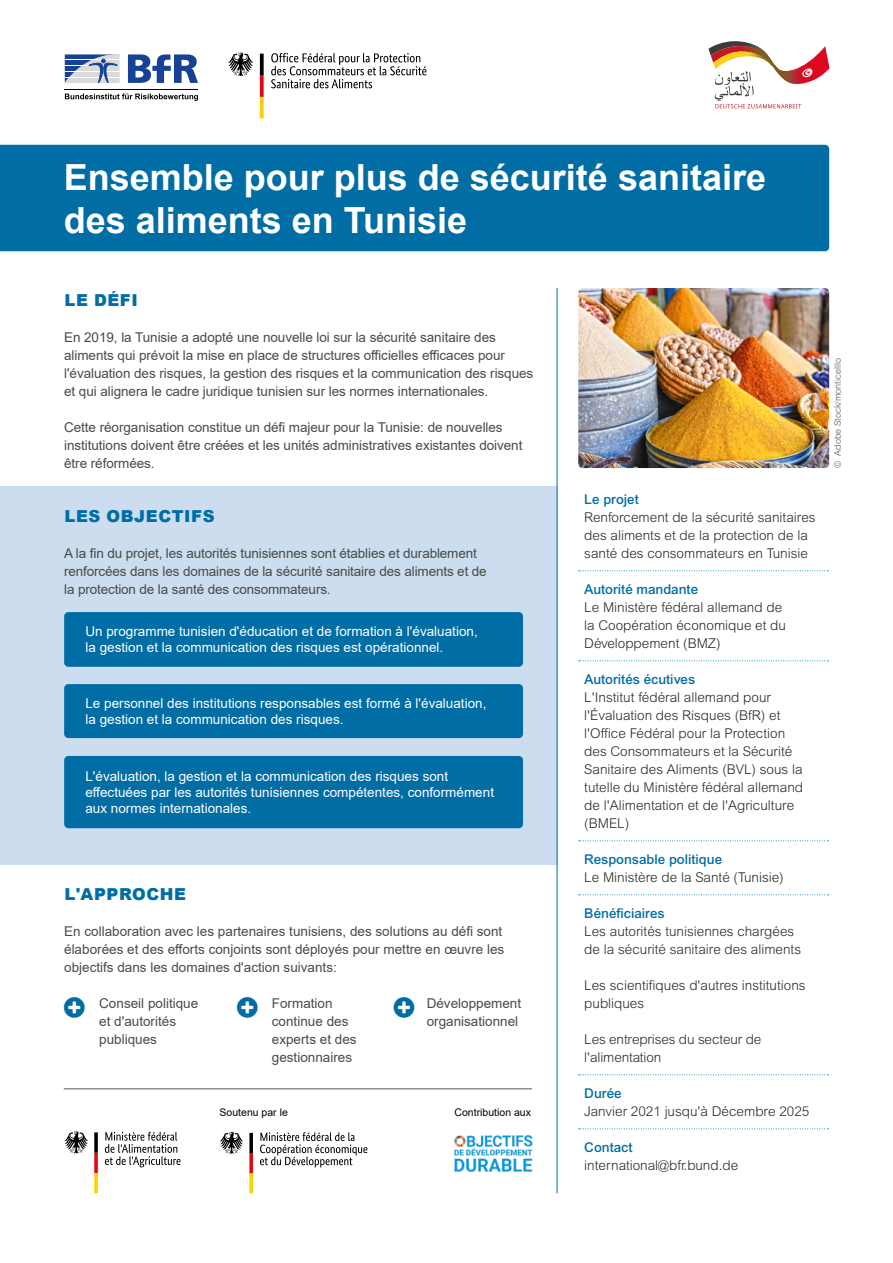
<style>
.page{position:relative;width:893px;height:1263px;background:#fff}
.page>*{position:absolute;margin:0;border:0;box-sizing:border-box;transform-origin:0 0}
.t1{font:700 36px/43.2px "Arial";color:#fff}
.t2{font:900 16.5px "Arial";letter-spacing:.035em;color:#006da5}
.t3{font:13.5px/18px "Arial";letter-spacing:-.005em;color:#4a4a49}
.t4{font:300 13.5px/18px "Arial MT Pro";color:#282827}
.t5{font:13.5px/16.2px "Arial";color:#fff}
.t6{font:500 13.5px "Arial MT Pro";color:#006da5}
.t7{font:10.5px "Arial";color:#000}
.t8{font:300 9px "Arial MT Pro";color:#575756}
</style>
<div class="page">
<div style="left:0;top:486px;width:557px;height:378px;background:#cbddee"></div>
<img style="left:454px;top:1134px;width:79px;height:39px">
<hr style="left:64px;top:1088px;width:468px;height:1px;background:#575756">
<svg style="left:65px;top:93px;width:133px;height:8px"></svg>
<svg style="left:65px;top:54px;width:55px;height:29px;background:#9aa9c6"></svg>
<svg style="left:128px;top:54px;width:70px;height:29px"></svg>
<hr style="left:65px;top:89px;width:133px;height:1px;background:#000">
<div style="left:64px;top:684px;width:459px;height:54px;background:#006da5;border-radius:4px"></div>
<div style="left:64px;top:756px;width:459px;height:72px;background:#006da5;border-radius:4px"></div>
<div style="left:64px;top:612px;width:459px;height:55px;background:#006da5;border-radius:4px"></div>
<svg style="left:579px;top:570px;width:249px;height:1px"></svg>
<svg style="left:579px;top:660px;width:249px;height:1px"></svg>
<svg style="left:579px;top:840px;width:249px;height:1px"></svg>
<svg style="left:579px;top:894px;width:249px;height:1px"></svg>
<svg style="left:579px;top:1074px;width:249px;height:1px"></svg>
<svg style="left:579px;top:1128px;width:249px;height:1px"></svg>
<div style="left:0;top:145px;width:829px;height:106px;background:#006da5"></div>
<svg style="left:271px;top:53px;width:155px;height:35px"></svg>
<svg style="left:228px;top:53px;width:25px;height:23px"></svg>
<svg style="left:260px;top:54px;width:4px;height:64px"></svg>
<svg style="left:105px;top:1132px;width:76px;height:35px"></svg>
<svg style="left:64px;top:1131px;width:24px;height:22px"></svg>
<svg style="left:94px;top:1132px;width:4px;height:61px"></svg>
<svg style="left:260px;top:1132px;width:107px;height:35px"></svg>
<svg style="left:220px;top:1132px;width:23px;height:22px"></svg>
<svg style="left:249px;top:1133px;width:4px;height:60px"></svg>
<img style="left:578px;top:288px;width:251px;height:180px">
<hr style="left:557px;top:288px;width:1px;height:905px;background:#006da5">
<svg style="left:708px;top:41px;width:121px;height:67px"></svg>
<h1 class="t1" style="left:64px;top:156px;width:704px">Ensemble pour plus de sécurité sanitaire des aliments en Tunisie</h1>
<p class="t2" style="left:64px;top:288px;width:75px">LE DÉFI</p>
<p class="t3" style="left:64px;top:328px;width:471px">En 2019, la Tunisie a adopté une nouvelle loi sur la sécurité sanitaire des aliments qui prévoit la mise en place de structures officielles efficaces pour l'évaluation des risques, la gestion des risques et la communication des risques et qui alignera le cadre juridique tunisien sur les normes internationales.</p>
<p class="t3" style="left:64px;top:418px;width:460px">Cette réorganisation constitue un défi majeur pour la Tunisie: de nouvelles institutions doivent être créées et les unités administratives existantes doivent être réformées.</p>
<p class="t2" style="left:64px;top:504px;width:152px">LES OBJECTIFS</p>
<p class="t3" style="left:64px;top:544px;width:424px">A la fin du projet, les autorités tunisiennes sont établies et durablement renforcées dans les domaines de la sécurité sanitaire des aliments et de la protection de la santé des consommateurs.</p>
<p class="t5" style="left:85px;top:623px;width:394px">Un programme tunisien d'éducation et de formation à l'évaluation, la gestion et la communication des risques est opérationnel.</p>
<p class="t5" style="left:85px;top:695px;width:403px">Le personnel des institutions responsables est formé à l'évaluation, la gestion et la communication des risques.</p>
<p class="t5" style="left:85px;top:768px;width:410px">L'évaluation, la gestion et la communication des risques sont effectuées par les autorités tunisiennes compétentes, conformément aux normes internationales.</p>
<p class="t2" style="left:64px;top:882px;width:123px">L'APPROCHE</p>
<p class="t3" style="left:64px;top:922px;width:442px">En collaboration avec les partenaires tunisiens, des solutions au défi sont élaborées et des efforts conjoints sont déployés pour mettre en œuvre les objectifs dans les domaines d'action suivants:</p>
<p class="t3" style="left:99px;top:994px;width:101px">Conseil politique et d'autorités publiques</p>
<p class="t3" style="left:427px;top:994px;width:96px">Développement organisationnel</p>
<p class="t3" style="left:272px;top:994px;width:86px">Formation continue des experts et des gestionnaires</p>
<p class="t7" style="left:220px;top:1105px;width:70px">Soutenu par le</p>
<p class="t7" style="left:455px;top:1105px;width:78px">Contribution aux</p>
<p class="t6" style="left:584px;top:491px;width:56px">Le projet</p>
<p class="t4" style="left:584px;top:509px;width:233px">Renforcement de la sécurité sanitaires des aliments et de la protection de la santé des consommateurs en Tunisie</p>
<p class="t6" style="left:584px;top:581px;width:115px">Autorité mandante</p>
<p class="t4" style="left:584px;top:599px;width:203px">Le Ministère fédéral allemand de la Coopération économique et du<br>Développement (BMZ)</p>
<p class="t6" style="left:584px;top:671px;width:112px">Autorités écutives</p>
<p class="t4" style="left:584px;top:689px;width:220px">L'Institut fédéral allemand pour l'Évaluation des Risques (BfR) et l'Office Fédéral pour la Protection des Consommateurs et la Sécurité<br>Sanitaire des Aliments (BVL) sous la tutelle du Ministère fédéral allemand de l'Alimentation et de l'Agriculture (BMEL)</p>
<p class="t6" style="left:584px;top:851px;width:139px">Responsable politique</p>
<p class="t4" style="left:584px;top:869px;width:201px">Le Ministère de la Santé (Tunisie)</p>
<p class="t6" style="left:584px;top:905px;width:82px">Bénéficiaires</p>
<p class="t4" style="left:584px;top:923px;width:218px">Les autorités tunisiennes chargées de la sécurité sanitaire des aliments</p>
<p class="t4" style="left:584px;top:977px;width:223px">Les scientifiques d'autres institutions publiques</p>
<p class="t4" style="left:584px;top:1031px;width:179px">Les entreprises du secteur de l'alimentation</p>
<p class="t6" style="left:584px;top:1085px;width:39px">Durée</p>
<p class="t4" style="left:584px;top:1103px;width:227px">Janvier 2021 jusqu'à Décembre 2025</p>
<p class="t6" style="left:584px;top:1139px;width:50px">Contact</p>
<p class="t4" style="left:584px;top:1157px;width:155px">international@bfr.bund.de</p>
<p class="t8" style="left:832px;top:468px;width:111px;rotate:-90deg">© Adobe Stock/monticelllo</p>
</div>
